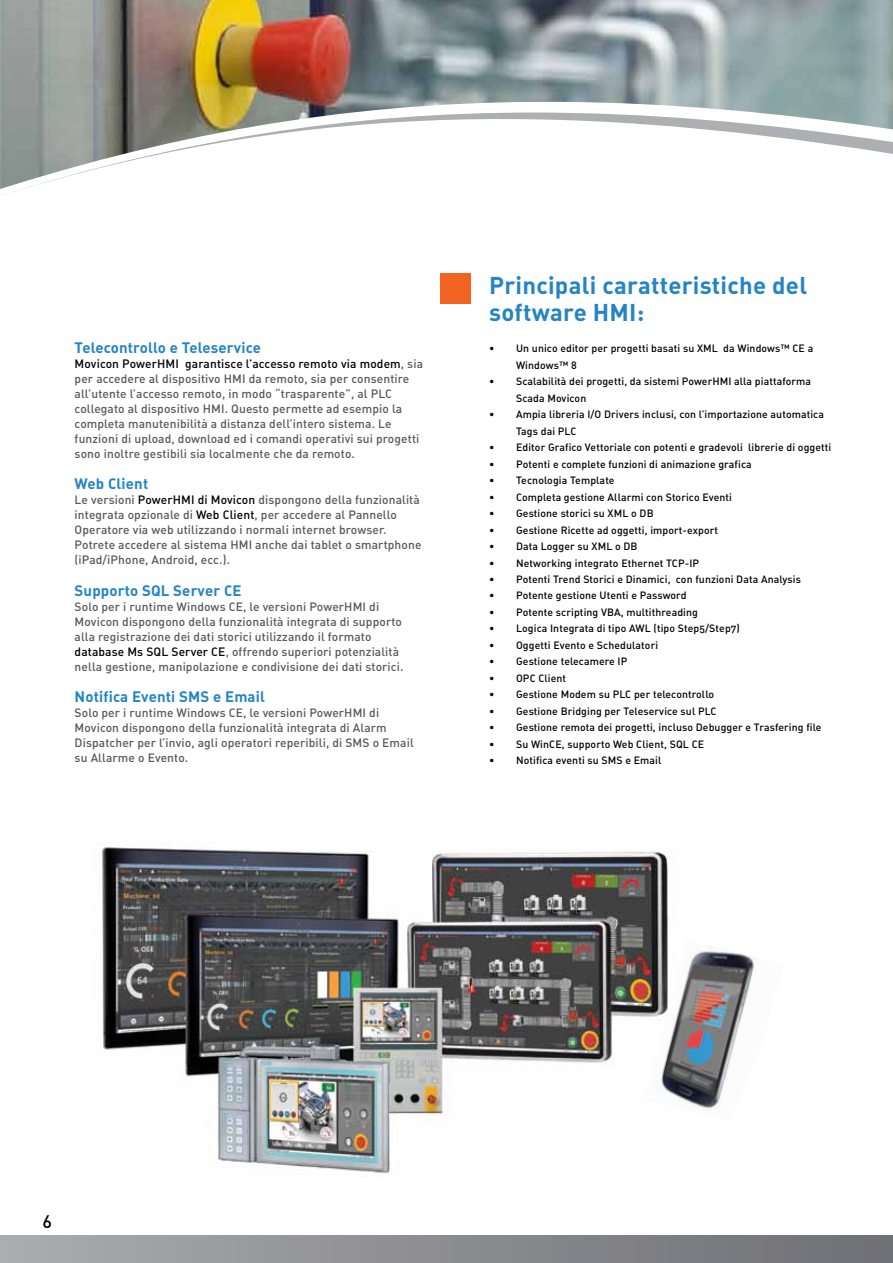
<style>
.page{position:relative;width:893px;height:1263px;background:#fff}
.page>*{position:absolute;margin:0;border:0;box-sizing:border-box;transform-origin:0 0}
.t1{font:24px/27px "DIN Bold Alternate";letter-spacing:.01em;color:#2484c6}
.t2{font:500 18px "DIN";color:#000}
.t3{font:15px "DIN Bold Alternate";letter-spacing:.01em;color:#2484c6}
.t4{font:12px/15px "DIN Medium Alternate";letter-spacing:.01em;color:#58595b}
.t5{font:10.5px/16.5px "DIN Medium Alternate";letter-spacing:.01em;color:#000}
.s1{color:#000}
</style>
<div class="page">
<img style="left:0;top:0;width:893px;height:98px">
<svg style="left:0;top:98px;width:893px;height:94px"></svg>
<div style="left:0;top:1235px;width:893px;height:28px;background:linear-gradient(to right,#aaabae,#6e6f74)"></div>
<img style="left:101px;top:843px;width:567px;height:330px">
<div style="left:440px;top:274px;width:31px;height:30px;background:#f26322"></div>
<img style="left:645px;top:939px;width:114px;height:183px">
<p class="t3" style="left:75px;top:337px;width:188px">Telecontrollo e Teleservice</p>
<p class="t4" style="left:75px;top:355px;width:350px"><span class="s1">Movicon PowerHMI garantisce l’accesso remoto via modem</span>, sia per accedere al dispositivo HMI da remoto, sia per consentire all’utente l’accesso remoto, in modo “trasparente”, al PLC collegato al dispositivo HMI. Questo permette ad esempio la completa manutenibilità a distanza dell’intero sistema. Le funzioni di upload, download ed i comandi operativi sui progetti sono inoltre gestibili sia localmente che da remoto.</p>
<p class="t3" style="left:75px;top:474px;width:75px">Web Client</p>
<p class="t4" style="left:75px;top:492px;width:348px">Le versioni <span class="s1">PowerHMI di Movicon</span> dispongono della funzionalità integrata opzionale di <span class="s1">Web Client</span>, per accedere al Pannello Operatore via web utilizzando i normali internet browser.<br>Potrete accedere al sistema HMI anche dai tablet o smartphone (iPad/iPhone, Android, ecc.).</p>
<p class="t3" style="left:75px;top:580px;width:169px">Supporto SQL Server CE</p>
<p class="t4" style="left:75px;top:598px;width:330px">Solo per i runtime Windows CE, le versioni PowerHMI di Movicon dispongono della funzionalità integrata di supporto alla registrazione dei dati storici utilizzando il formato <span class="s1">database Ms SQL Server CE</span>, offrendo superiori potenzialità nella gestione, manipolazione e condivisione dei dati storici.</p>
<p class="t3" style="left:75px;top:687px;width:192px">Notifica Eventi SMS e Email</p>
<p class="t4" style="left:75px;top:705px;width:341px">Solo per i runtime Windows CE, le versioni PowerHMI di Movicon dispongono della funzionalità integrata di Alarm Dispatcher per l’invio, agli operatori reperibili, di SMS o Email su Allarme o Evento.</p>
<h1 class="t1" style="left:489px;top:270px;width:320px">Principali caratteristiche del software HMI:</h1>
<p class="t5" style="left:516px;top:340px;width:299px;text-indent:-27px">• Un unico editor per progetti basati su XML da Windows™ CE a<br>Windows™ 8</p>
<p class="t5" style="left:516px;top:373px;width:297px;text-indent:-27px">• Scalabilità dei progetti, da sistemi PowerHMI alla piattaforma<br>Scada Movicon</p>
<p class="t5" style="left:516px;top:406px;width:309px;text-indent:-27px">• Ampia libreria I/O Drivers inclusi, con l’importazione automatica<br>Tags dai PLC</p>
<p class="t5" style="left:489px;top:439px;width:344px">• Editor Grafico Vettoriale con potenti e gradevoli librerie di oggetti</p>
<p class="t5" style="left:489px;top:455px;width:264px">• Potenti e complete funzioni di animazione grafica</p>
<p class="t5" style="left:489px;top:472px;width:127px">• Tecnologia Template</p>
<p class="t5" style="left:489px;top:488px;width:244px">• Completa gestione Allarmi con Storico Eventi</p>
<p class="t5" style="left:489px;top:505px;width:166px">• Gestione storici su XML o DB</p>
<p class="t5" style="left:489px;top:521px;width:231px">• Gestione Ricette ad oggetti, import-export</p>
<p class="t5" style="left:489px;top:538px;width:150px">• Data Logger su XML o DB</p>
<p class="t5" style="left:489px;top:554px;width:212px">• Networking integrato Ethernet TCP-IP</p>
<p class="t5" style="left:489px;top:571px;width:313px">• Potenti Trend Storici e Dinamici, con funzioni Data Analysis</p>
<p class="t5" style="left:489px;top:587px;width:199px">• Potente gestione Utenti e Password</p>
<p class="t5" style="left:489px;top:604px;width:210px">• Potente scripting VBA, multithreading</p>
<p class="t5" style="left:489px;top:620px;width:252px">• Logica Integrata di tipo AWL (tipo Step5/Step7)</p>
<p class="t5" style="left:489px;top:637px;width:171px">• Oggetti Evento e Schedulatori</p>
<p class="t5" style="left:489px;top:653px;width:140px">• Gestione telecamere IP</p>
<p class="t5" style="left:489px;top:670px;width:79px">• OPC Client</p>
<p class="t5" style="left:489px;top:686px;width:227px">• Gestione Modem su PLC per telecontrollo</p>
<p class="t5" style="left:489px;top:702px;width:229px">• Gestione Bridging per Teleservice sul PLC</p>
<p class="t5" style="left:489px;top:719px;width:334px">• Gestione remota dei progetti, incluso Debugger e Trasfering file</p>
<p class="t5" style="left:489px;top:735px;width:217px">• Su WinCE, supporto Web Client, SQL CE</p>
<p class="t5" style="left:489px;top:752px;width:174px">• Notifica eventi su SMS e Email</p>
<h2 class="t2" style="left:43px;top:1210px;width:11px">6</h2>
</div>
